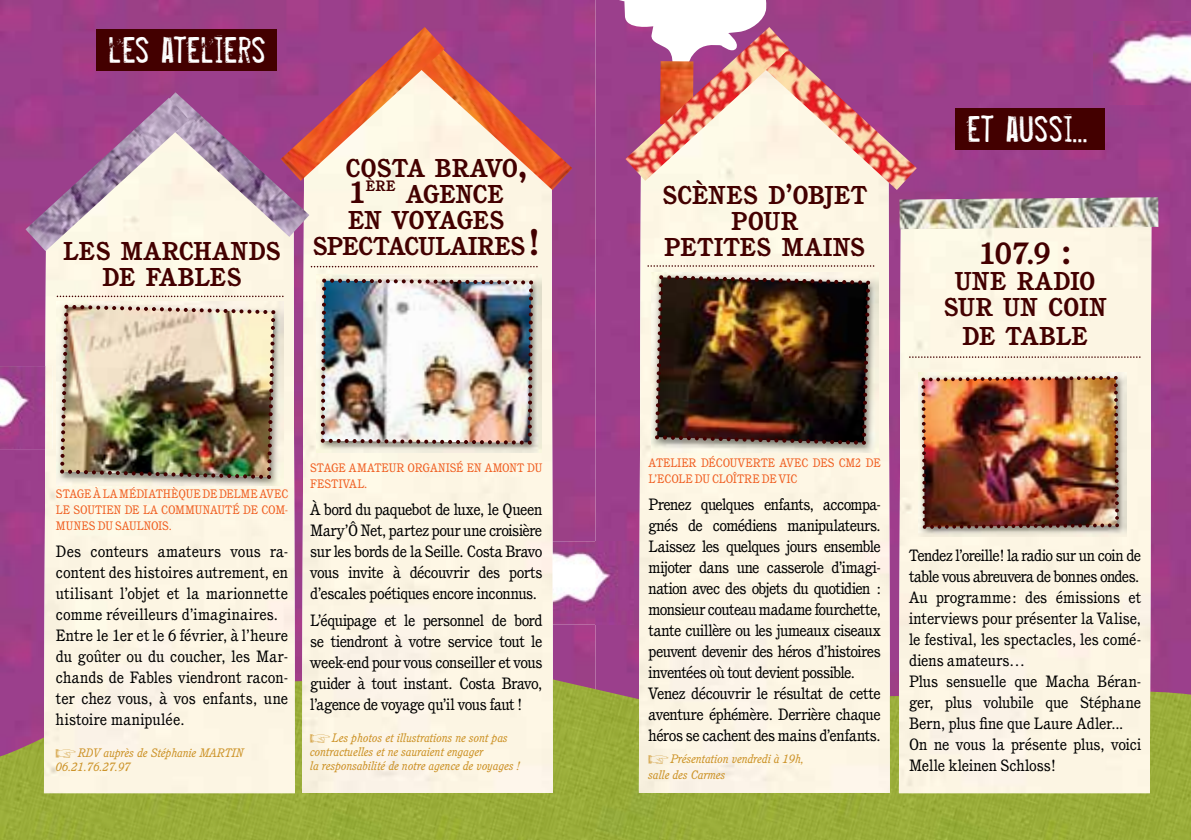
<style>
.page{position:relative;width:1191px;height:840px;background:#fff}
.page>*{position:absolute;margin:0;border:0;box-sizing:border-box;transform-origin:0 0}
.t1{font:38.8px "Misproject";letter-spacing:-.005em;color:#fff}
.t2{font:700 30px "Cushing";color:#430000}
.t3{font:700 25.2px/26px "Cushing";color:#430000;text-align:center}
.t4{font:700 25.2px "Cushing";letter-spacing:-.02em;color:#430000}
.t5{font:16px/21px "Cushing";letter-spacing:-.015em;color:#000;text-align:justify}
.t6{font:16px/21px "Cushing";letter-spacing:-.035em;color:#000}
.t7{font:16px/21px "Cushing";letter-spacing:.005em;color:#000}
.t8{font:700 14.6px "Cushing";color:#430000}
.t9{font:italic 12px/14px "Cushing";color:#cd942a}
.t10{font:12px/16px "Cushing";letter-spacing:-.005em;color:#f05f22}
.s1{font-size:36px}
.s2{font-size:30px}
.s3{font-size:28px}
</style>
<div class="page">
<img style="left:0;top:0;width:1191px;height:689px">
<svg style="left:543px;top:0;width:297px;height:64px"></svg>
<img style="left:553px;top:541px;width:81px;height:83px">
<img style="left:692px;top:689px;width:499px;height:150px">
<img style="left:0;top:673px;width:692px;height:166px">
<div style="left:44px;top:237px;width:251px;height:555px;background:#fcf5e3"></div>
<div style="left:899px;top:229px;width:252px;height:563px;background:#fcf5e3"></div>
<div style="left:639px;top:181px;width:251px;height:611px;background:#fcf5e3"></div>
<div style="left:302px;top:181px;width:251px;height:611px;background:#fcf5e3"></div>
<img style="left:1093px;top:21px;width:98px;height:83px">
<img style="left:155px;top:92px;width:154px;height:145px">
<img style="left:26px;top:98px;width:163px;height:153px">
<img style="left:899px;top:197px;width:259px;height:32px">
<img style="left:408px;top:36px;width:164px;height:154px">
<img style="left:753px;top:36px;width:164px;height:154px">
<img style="left:281px;top:27px;width:164px;height:154px">
<img style="left:625px;top:27px;width:164px;height:154px">
<img style="left:651px;top:272px;width:227px;height:180px">
<img style="left:655px;top:275px;width:215px;height:169px">
<svg style="left:647px;top:265px;width:227px;height:1px"></svg>
<div style="left:96px;top:29px;width:181px;height:42px;background:#430000"></div>
<div style="left:955px;top:108px;width:149px;height:42px;background:#430000"></div>
<img style="left:0;top:366px;width:52px;height:83px">
<img style="left:57px;top:301px;width:226px;height:185px">
<img style="left:57px;top:486px;width:226px;height:1px">
<img style="left:60px;top:304px;width:215px;height:174px">
<svg style="left:57px;top:295px;width:226px;height:2px"></svg>
<img style="left:316px;top:274px;width:225px;height:178px">
<img style="left:321px;top:278px;width:212px;height:166px">
<svg style="left:311px;top:266px;width:226px;height:1px"></svg>
<svg style="left:909px;top:356px;width:231px;height:1px"></svg>
<img style="left:918px;top:372px;width:208px;height:164px">
<img style="left:921px;top:376px;width:198px;height:152px">
<svg style="left:648px;top:754px;width:20px;height:9px"></svg>
<svg style="left:56px;top:749px;width:20px;height:9px"></svg>
<svg style="left:310px;top:733px;width:20px;height:9px"></svg>
<h1 class="t1" style="left:108px;top:24px;width:159px">LES ATELIERS</h1>
<h3 class="t3" style="left:63px;top:237px;width:219px">LES MARCHANDS<br>DE FABLES</h3>
<h3 class="t3" style="left:345px;top:154px;width:184px">COSTA BRAVO<span class="s1">,</span></h3>
<p class="t8" style="left:349px;top:176px;width:48px"><span class="s2">1</span>ÈRE</p>
<h3 class="t3" style="left:406px;top:180px;width:99px">AGENCE</h3>
<h3 class="t3" style="left:348px;top:206px;width:158px">EN VOYAGES</h3>
<h3 class="t4" style="left:313px;top:230px;width:229px">SPECTACULAIRES <span class="s1">!</span></h3>
<p class="t10" style="left:56px;top:485px;width:234px;text-align:justify">STAGE À LA MÉDIATHÈQUE DE DELME AVEC LE SOUTIEN DE LA COMMUNAUTÉ DE COM-MUNES DU SAULNOIS.</p>
<p class="t7" style="left:56px;top:540px;width:234px">Des conteurs amateurs vous ra&shy;content des histoires autrement, en utilisant l’objet et la marionnette comme réveilleurs d’imaginaires.<br>Entre le 1er et le 6 février, à l’heure du goûter ou du coucher, les Mar&shy;chands de Fables viendront racon&shy;ter chez vous, à vos enfants, une histoire manipulée.</p>
<p class="t9" style="left:56px;top:745px;width:189px;text-indent:22px">RDV auprès de Stéphanie MARTIN<br>06.21.76.27.97</p>
<p class="t10" style="left:310px;top:459px;width:234px">STAGE AMATEUR ORGANISÉ EN AMONT DU<br>FESTIVAL.</p>
<p class="t5" style="left:310px;top:498px;width:234px">À bord du paquebot de luxe, le Queen Mary’Ô Net, partez pour une croisière sur les bords de la Seille. Costa Bravo vous invite à découvrir des ports d’escales poétiques encore inconnus.</p>
<p class="t5" style="left:310px;top:609px;width:234px">L’équipage et le personnel de bord se tiendront à votre service tout le week-end pour vous conseiller et vous guider à tout instant. Costa Bravo, l’agence de voyage qu’il vous faut !</p>
<p class="t9" style="left:310px;top:730px;width:212px;text-indent:22px">Les photos et illustrations ne sont pas contractuelles et ne sauraient engager<br>la responsabilité de notre agence de voyages !</p>
<h3 class="t3" style="left:662px;top:182px;width:206px">SCÈNES D<span class="s3">’</span>OBJET<br>POUR<br>PETITES MAINS</h3>
<h1 class="t1" style="left:967px;top:103px;width:122px">ET AUSSI…</h1>
<h2 class="t2" style="left:979px;top:236px;width:94px">107.9 <span class="s1">:</span></h2>
<h3 class="t3" style="left:943px;top:267px;width:164px;line-height:27px">UNE RADIO<br>SUR UN COIN<br>DE TABLE</h3>
<p class="t10" style="left:648px;top:454px;width:234px">ATELIER DÉCOUVERTE AVEC DES CM2 DE<br>L’ECOLE DU CLOÎTRE DE VIC</p>
<p class="t6" style="left:648px;top:493px;width:234px">Prenez quelques enfants, accompa&shy;gnés de comédiens manipulateurs.<br>Laissez les quelques jours ensemble mijoter dans une casserole d’imagi&shy;nation avec des objets du quotidien : monsieur couteau madame fourchette, tante cuillère ou les jumeaux ciseaux peuvent devenir des héros d’histoires inventées où tout devient possible.<br>Venez découvrir le résultat de cette aventure éphémère. Derrière chaque héros se cachent des mains d’enfants.</p>
<p class="t9" style="left:648px;top:750px;width:157px;line-height:16px;text-indent:22px">Présentation vendredi à 19h, salle des Carmes</p>
<p class="t5" style="left:909px;top:544px;width:234px;text-align:left">Tendez l’oreille! la radio sur un coin de table vous abreuvera de bonnes ondes.<br>Au programme : des émissions et interviews pour présenter la Valise, le festival, les spectacles, les comé&shy;diens amateurs…<br>Plus sensuelle que Macha Béran&shy;ger, plus volubile que Stéphane<br>Bern, plus fine que Laure Adler...<br>On ne vous la présente plus, voici<br>Melle kleinen Schloss!</p>
</div>
